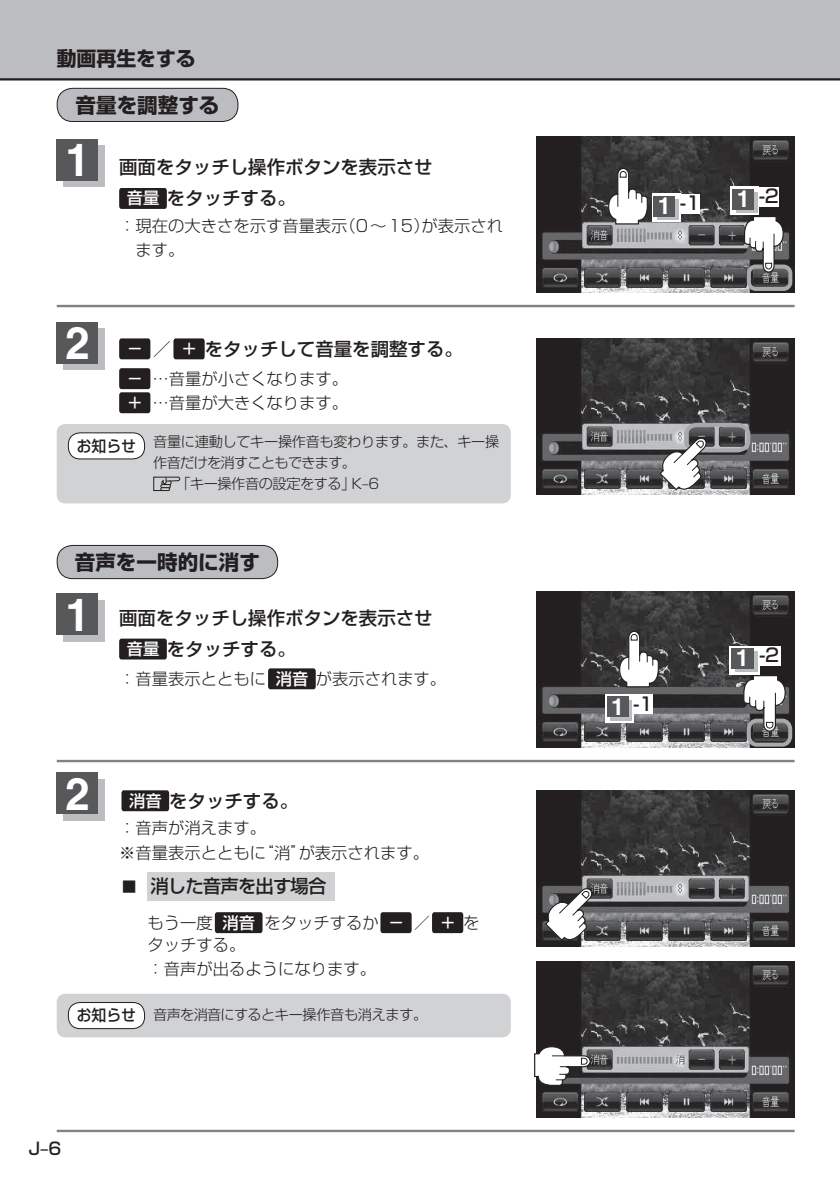
<style>
.page{position:relative;width:840px;height:1191px;background:#fff}
.page>*{position:absolute;margin:0;border:0;box-sizing:border-box;transform-origin:0 0}
.t1{font:700 45.2px "Helvetica";color:#fff}
.t2{font:20.6px "Shin Go Pro Bold 90 msp RKSJ H";color:#231f20}
.t3{font:19.8px "Shin Go Pro Bold 90 msp RKSJ H";color:#231f20}
.t4{font:18.4px/31px "Shin Go Pro Medium 90 msp RKSJ H";color:#231f20}
.t5{font:18.4px "Shin Go Pro Medium 90 msp RKSJ H";letter-spacing:-.05em;color:#231f20}
.t6{font:17px "Shin Go Pro Medium 90 msp RKSJ H";color:#231f20}
.t7{font:16.2px/24px "Shin Go Pro Light 90 msp RKSJ H";color:#231f20}
.t8{font:15.6px "Shin Go Pro Medium 90 msp RKSJ H";color:#231f20;scale:.95 1}
.t9{font:14.2px "Shin Go Pro Light 90 msp RKSJ H";letter-spacing:-.03em;color:#231f20}
.t10{font:14.2px "Shin Go Pro Light 90 msp RKSJ H";letter-spacing:-.05em;color:#231f20}
.s1{font-size:16.2px;color:#fff}
.s2{font-family:"Shin Go Pro Medium 90 msp RKSJ H";color:#fff}
.s3{font-size:14.2px}
.s4{font-family:"Shin Go Pro Medium 90 msp RKSJ H";font-size:15.6px}
.s5{font-family:"Helvetica";font-weight:700;font-size:23.4px;color:#fff}
</style>
<div class="page">
<div style="left:0;top:0;width:839px;height:79px;background:#bcbdc0"></div>
<hr style="left:0;top:78px;width:839px;height:2px;background:#231f20">
<div style="left:121px;top:790px;width:48px;height:21px;background:#231f20;border-radius:3px"></div>
<div style="left:147px;top:872px;width:187px;height:28px;background:#d1d2d4"></div>
<div style="left:215px;top:912px;width:47px;height:21px;background:#231f20;border-radius:3px"></div>
<div style="left:380px;top:912px;width:31px;height:21px;background:#231f20;border-radius:3px"></div>
<div style="left:432px;top:912px;width:31px;height:21px;background:#231f20;border-radius:3px"></div>
<img style="left:536px;top:961px;width:258px;height:156px">
<div style="left:119px;top:638px;width:48px;height:21px;background:#231f20;border-radius:3px"></div>
<div style="left:268px;top:668px;width:47px;height:21px;background:#231f20;border-radius:3px"></div>
<img style="left:536px;top:592px;width:258px;height:155px">
<img style="left:536px;top:790px;width:258px;height:156px">
<svg style="left:539px;top:879px;width:68px;height:68px"></svg>
<div style="left:63px;top:600px;width:42px;height:42px;background:#bcbdc0"></div>
<div style="left:57px;top:593px;width:41px;height:42px;background:#57585a"></div>
<hr style="left:57px;top:760px;width:737px;height:2px;background:#808285">
<div style="left:63px;top:779px;width:42px;height:41px;background:#bcbdc0"></div>
<div style="left:57px;top:772px;width:41px;height:41px;background:#57585a"></div>
<svg style="left:618px;top:630px;width:40px;height:57px"></svg>
<svg style="left:604px;top:694px;width:29px;height:28px"></svg>
<svg style="left:610px;top:699px;width:21px;height:21px"></svg>
<div style="left:606px;top:696px;width:21px;height:21px;background:#57585a"></div>
<div style="left:633px;top:694px;width:20px;height:20px;background:#fff"></div>
<div style="left:746px;top:718px;width:45px;height:28px;border:4px solid #a8a9ad;border-radius:8px"></div>
<hr style="left:57px;top:1129px;width:737px;height:3px;background:#808285">
<svg style="left:534px;top:1046px;width:56px;height:39px"></svg>
<svg style="left:742px;top:675px;width:43px;height:56px"></svg>
<svg style="left:728px;top:646px;width:31px;height:28px"></svg>
<div style="left:734px;top:651px;width:22px;height:21px;background:linear-gradient(to right,#bcbdc0,#bcbdc0)"></div>
<div style="left:730px;top:648px;width:23px;height:20px;background:#57585a"></div>
<div style="left:759px;top:646px;width:21px;height:19px;background:#fff"></div>
<div style="left:119px;top:338px;width:31px;height:21px;background:#231f20;border-radius:3px"></div>
<div style="left:173px;top:338px;width:31px;height:21px;background:#231f20;border-radius:3px"></div>
<div style="left:119px;top:368px;width:31px;height:21px;background:#231f20;border-radius:3px"></div>
<div style="left:119px;top:392px;width:31px;height:21px;background:#231f20;border-radius:3px"></div>
<img style="left:536px;top:339px;width:258px;height:156px">
<img style="left:536px;top:137px;width:258px;height:156px">
<svg style="left:607px;top:168px;width:40px;height:56px"></svg>
<div style="left:651px;top:194px;width:28px;height:28px;background:#fff"></div>
<svg style="left:657px;top:199px;width:21px;height:21px"></svg>
<div style="left:653px;top:195px;width:21px;height:21px;background:#57585a"></div>
<div style="left:679px;top:194px;width:20px;height:19px;background:#fff"></div>
<div style="left:63px;top:146px;width:42px;height:41px;background:#bcbdc0"></div>
<div style="left:57px;top:139px;width:41px;height:41px;background:#57585a"></div>
<hr style="left:57px;top:305px;width:737px;height:2px;background:#808285">
<div style="left:63px;top:329px;width:42px;height:41px;background:#bcbdc0"></div>
<div style="left:57px;top:322px;width:41px;height:41px;background:#57585a"></div>
<div style="left:119px;top:188px;width:48px;height:21px;background:#231f20;border-radius:3px"></div>
<svg style="left:654px;top:421px;width:98px;height:74px;background:#8b8b8d"></svg>
<div style="left:746px;top:264px;width:45px;height:27px;border:4px solid #a8a9ad;border-radius:7px"></div>
<svg style="left:743px;top:216px;width:40px;height:57px"></svg>
<svg style="left:730px;top:187px;width:28px;height:28px"></svg>
<svg style="left:735px;top:192px;width:21px;height:21px"></svg>
<div style="left:732px;top:189px;width:21px;height:21px;background:#57585a"></div>
<div style="left:758px;top:187px;width:20px;height:19px;background:#fff"></div>
<div style="left:57px;top:88px;width:181px;height:33px;background:#bcbdc0;border-radius:16px"></div>
<div style="left:57px;top:88px;width:181px;height:34px;border:1px solid #231f20;border-radius:16px"></div>
<div style="left:57px;top:545px;width:220px;height:33px;background:#bcbdc0;border-radius:16px"></div>
<div style="left:57px;top:545px;width:221px;height:34px;border:1px solid #231f20;border-radius:16px"></div>
<div style="left:57px;top:424px;width:453px;height:79px;background:#d1d2d4;border-radius:9px"></div>
<svg style="left:153px;top:476px;width:27px;height:15px"></svg>
<div style="left:68px;top:433px;width:76px;height:26px;background:#fff;border-radius:12px"></div>
<div style="left:68px;top:432px;width:77px;height:27px;border:1px solid #231f20;border-radius:12px"></div>
<div style="left:57px;top:993px;width:453px;height:44px;background:#d1d2d4;border-radius:9px"></div>
<div style="left:68px;top:1002px;width:76px;height:26px;background:#fff;border-radius:12px"></div>
<div style="left:68px;top:1002px;width:77px;height:26px;border:1px solid #231f20;border-radius:12px"></div>
<p class="t3" style="left:57px;top:51px;width:140px">動画再生をする</p>
<p class="t2" style="left:75px;top:97px;width:145px">音量を調整する</p>
<h1 class="t1" style="left:65px;top:143px;width:26px">1</h1>
<h1 class="t1" style="left:65px;top:326px;width:26px">2</h1>
<p class="t4" style="left:127px;top:154px;width:307px;text-indent:-8px">画面をタッチし操作ボタンを表示させ<span class="s1">音量</span>をタッチする。</p>
<p class="t7" style="left:135px;top:216px;width:369px;text-indent:-16px">： 現在の大きさを示す音量表示（0～15）が表示されます。</p>
<p class="t4" style="left:127px;top:336px;width:337px"><span class="s1">－</span>／ <span class="s1">＋</span>をタッチして音量を調整する。</p>
<p class="t7" style="left:127px;top:369px;width:223px"><span class="s2">－</span> …音量が小さくなります。<span class="s2">＋</span> …音量が大きくなります。</p>
<p class="t8" style="left:77px;top:440px;width:64px">お知らせ</p>
<p class="t9" style="left:153px;top:436px;width:347px">音量に連動してキー操作音も変わります。また、キー操</p>
<p class="t10" style="left:153px;top:457px;width:204px">作音だけを消すこともできます。</p>
<p class="t9" style="left:176px;top:478px;width:204px">「キー操作音の設定をする」K‒6</p>
<p class="t2" style="left:75px;top:554px;width:186px">音声を一時的に消す</p>
<h1 class="t1" style="left:65px;top:598px;width:26px">1</h1>
<p class="t4" style="left:127px;top:605px;width:307px;text-indent:-8px">画面をタッチし操作ボタンを表示させ<span class="s1">音量</span>をタッチする。</p>
<p class="t7" style="left:119px;top:669px;width:328px">：音量表示とともに<span class="s2">消音</span>が表示されます。</p>
<h1 class="t1" style="left:65px;top:777px;width:26px">2</h1>
<p class="t4" style="left:129px;top:788px;width:170px"><span class="s1">消音</span>をタッチする。</p>
<p class="t7" style="left:119px;top:818px;width:311px">：音声が消えます。<br>※音量表示とともに“消”が表示されます。</p>
<p class="t5" style="left:122px;top:879px;width:206px"><span class="s3">■</span> 消した音声を出す場合</p>
<p class="t7" style="left:147px;top:914px;width:333px;line-height:21.8px">もう一度<span class="s2">消音</span>をタッチするか<span class="s2">－</span>／<span class="s2">＋</span>をタッチする。</p>
<p class="t7" style="left:147px;top:958px;width:230px">：音声が出るようになります。</p>
<p class="t9" style="left:77px;top:1009px;width:352px"><span class="s4">お知らせ</span> 音声を消音にするとキー操作音も消えます。</p>
<p class="t6" style="left:28px;top:1142px;width:35px">J‒6</p>
<p class="t4" style="left:657px;top:190px;width:44px"><span class="s5">1</span> -1</p>
<p class="t4" style="left:736px;top:183px;width:44px"><span class="s5">1</span> -2</p>
<p class="t4" style="left:610px;top:690px;width:44px"><span class="s5">1</span> -1</p>
<p class="t4" style="left:735px;top:642px;width:45px"><span class="s5">1</span> -2</p>
</div>
